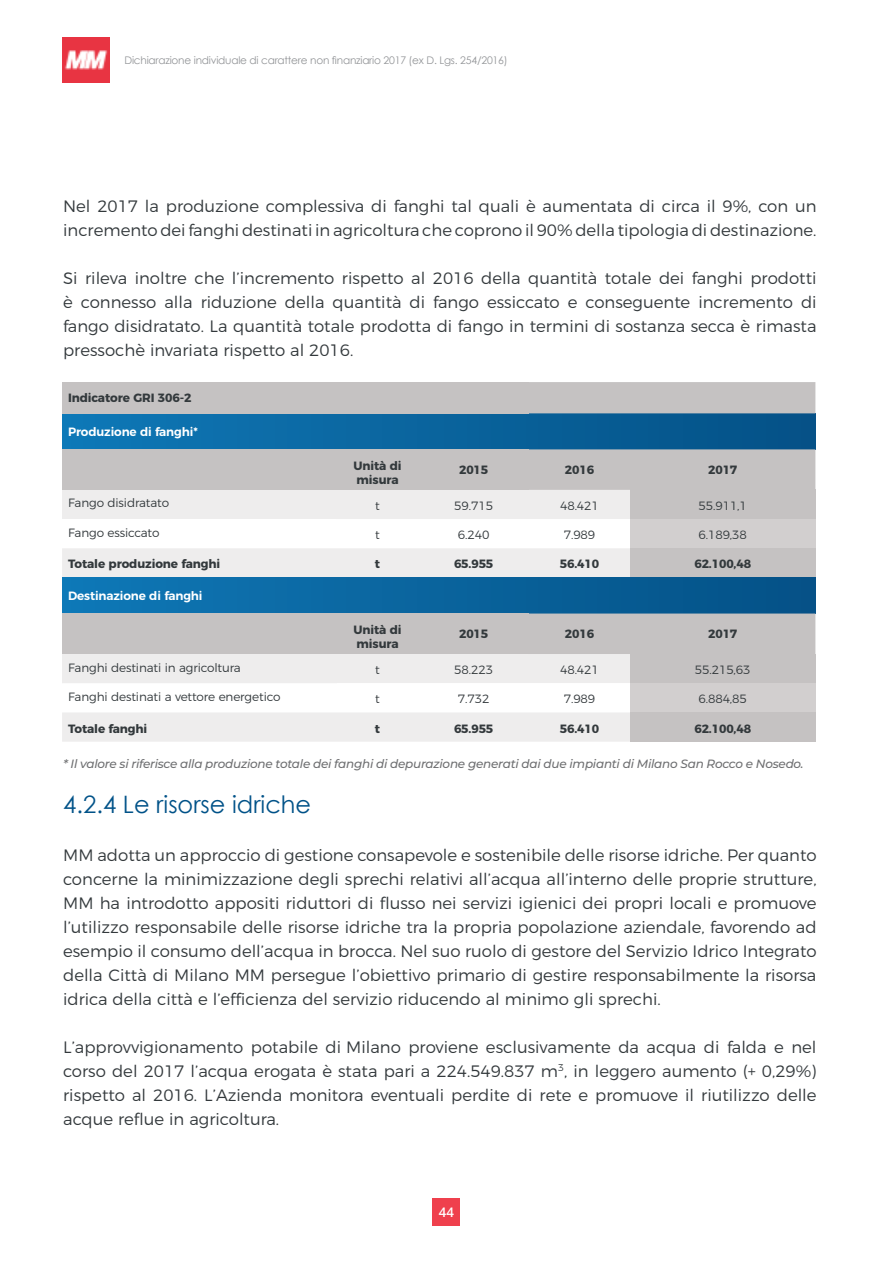
<style>
.page{position:relative;width:893px;height:1263px;background:#fff}
.page>*{position:absolute;margin:0;border:0;box-sizing:border-box;transform-origin:0 0}
.t1{font:24px "Century Gothic";color:#005288}
.t2{font:300 16.5px/24px "Montserrat";color:#33393c;text-align:justify}
.t3{font:600 13.2px "Open Sans";color:#fff}
.t4{font:300 12px "Montserrat";letter-spacing:-.01em;color:#33393c}
.t5{font:700 12px/14.4px "Montserrat";letter-spacing:-.01em;color:#33393c}
.t6{font:italic 500 12px "Montserrat";letter-spacing:-.02em;color:#6e6f71}
.t7{font:600 12px "Montserrat";letter-spacing:-.01em;color:#fff}
.t8{font:10.5px "Century Gothic";letter-spacing:-.02em;color:#939598}
</style>
<div class="page">
<div style="left:433px;top:1198px;width:27px;height:27px;background:#ef404d"></div>
<img style="left:62px;top:38px;width:48px;height:45px">
<div style="left:62px;top:413px;width:753px;height:36px;background:linear-gradient(to right,#0f78b6,#045086)"></div>
<div style="left:62px;top:577px;width:753px;height:37px;background:linear-gradient(to right,#0f78b6,#045086)"></div>
<div style="left:62px;top:382px;width:275px;height:31px;background:#c5c2c2"></div>
<div style="left:337px;top:382px;width:81px;height:31px;background:#c5c2c2"></div>
<div style="left:418px;top:382px;width:111px;height:31px;background:#c5c2c2"></div>
<div style="left:529px;top:382px;width:286px;height:31px;background:#c5c2c2"></div>
<svg style="left:62px;top:449px;width:753px;height:128px"></svg>
<svg style="left:62px;top:613px;width:753px;height:129px"></svg>
<p class="t8" style="left:124px;top:53px;width:385px">Dichiarazione individuale di carattere non finanziario 2017 (ex D. Lgs. 254/2016)</p>
<p class="t2" style="left:63px;top:192px;width:755px">Nel 2017 la produzione complessiva di fanghi tal quali è aumentata di circa il 9%, con un incremento dei fanghi destinati in agricoltura che coprono il 90% della tipologia di destinazione.</p>
<p class="t2" style="left:63px;top:264px;width:755px">Si rileva inoltre che l’incremento rispetto al 2016 della quantità totale dei fanghi prodotti è connesso alla riduzione della quantità di fango essiccato e conseguente incremento di fango disidratato. La quantità totale prodotta di fango in termini di sostanza secca è rimasta pressochè invariata rispetto al 2016.</p>
<p class="t5" style="left:68px;top:390px;width:125px">Indicatore GRI 306-2</p>
<p class="t7" style="left:68px;top:422px;width:131px">Produzione di fanghi*</p>
<p class="t5" style="left:353px;top:457px;width:50px">Unità di misura</p>
<p class="t5" style="left:459px;top:461px;width:31px">2015</p>
<p class="t5" style="left:565px;top:461px;width:31px">2016</p>
<p class="t5" style="left:708px;top:461px;width:31px">2017</p>
<p class="t4" style="left:68px;top:494px;width:103px">Fango disidratato</p>
<p class="t4" style="left:375px;top:496px;width:6px">t</p>
<p class="t4" style="left:454px;top:496px;width:40px">59.715</p>
<p class="t4" style="left:560px;top:496px;width:40px">48.421</p>
<p class="t4" style="left:699px;top:496px;width:50px">55.911,1</p>
<p class="t4" style="left:68px;top:523px;width:93px">Fango essiccato</p>
<p class="t4" style="left:375px;top:525px;width:6px">t</p>
<p class="t4" style="left:458px;top:525px;width:33px">6.240</p>
<p class="t4" style="left:564px;top:525px;width:33px">7.989</p>
<p class="t4" style="left:699px;top:525px;width:50px">6.189,38</p>
<p class="t5" style="left:68px;top:556px;width:154px">Totale produzione fanghi</p>
<p class="t5" style="left:375px;top:556px;width:7px">t</p>
<p class="t5" style="left:454px;top:556px;width:41px">65.955</p>
<p class="t5" style="left:560px;top:556px;width:41px">56.410</p>
<p class="t5" style="left:694px;top:556px;width:58px">62.100,48</p>
<p class="t7" style="left:68px;top:586px;width:136px">Destinazione di fanghi</p>
<p class="t5" style="left:353px;top:621px;width:50px">Unità di misura</p>
<p class="t5" style="left:459px;top:625px;width:31px">2015</p>
<p class="t5" style="left:565px;top:625px;width:31px">2016</p>
<p class="t5" style="left:708px;top:625px;width:31px">2017</p>
<p class="t4" style="left:68px;top:658px;width:174px">Fanghi destinati in agricoltura</p>
<p class="t4" style="left:375px;top:660px;width:6px">t</p>
<p class="t4" style="left:454px;top:660px;width:40px">58.223</p>
<p class="t4" style="left:560px;top:660px;width:40px">48.421</p>
<p class="t4" style="left:695px;top:660px;width:57px">55.215,63</p>
<p class="t4" style="left:68px;top:687px;width:214px">Fanghi destinati a vettore energetico</p>
<p class="t4" style="left:375px;top:690px;width:6px">t</p>
<p class="t4" style="left:458px;top:690px;width:33px">7.732</p>
<p class="t4" style="left:564px;top:690px;width:33px">7.989</p>
<p class="t4" style="left:699px;top:690px;width:50px">6.884,85</p>
<p class="t5" style="left:68px;top:720px;width:81px">Totale fanghi</p>
<p class="t5" style="left:375px;top:720px;width:7px">t</p>
<p class="t5" style="left:454px;top:720px;width:41px">65.955</p>
<p class="t5" style="left:560px;top:720px;width:41px">56.410</p>
<p class="t5" style="left:694px;top:720px;width:58px">62.100,48</p>
<p class="t6" style="left:63px;top:756px;width:742px">* Il valore si riferisce alla produzione totale dei fanghi di depurazione generati dai due impianti di Milano San Rocco e Nosedo.</p>
<h1 class="t1" style="left:63px;top:787px;width:250px">4.2.4 Le risorse idriche</h1>
<p class="t2" style="left:63px;top:841px;width:755px">MM adotta un approccio di gestione consapevole e sostenibile delle risorse idriche. Per quanto concerne la minimizzazione degli sprechi relativi all’acqua all’interno delle proprie strutture, MM ha introdotto appositi riduttori di flusso nei servizi igienici dei propri locali e promuove l’utilizzo responsabile delle risorse idriche tra la propria popolazione aziendale, favorendo ad esempio il consumo dell’acqua in brocca. Nel suo ruolo di gestore del Servizio Idrico Integrato della Città di Milano MM persegue l’obiettivo primario di gestire responsabilmente la risorsa idrica della città e l’efficienza del servizio riducendo al minimo gli sprechi.</p>
<p class="t2" style="left:63px;top:1033px;width:755px">L’approvvigionamento potabile di Milano proviene esclusivamente da acqua di falda e nel corso del 2017 l’acqua erogata è stata pari a 224.549.837 m<sup>3</sup>, in leggero aumento (+ 0,29%) rispetto al 2016. L’Azienda monitora eventuali perdite di rete e promuove il riutilizzo delle acque reflue in agricoltura.</p>
<p class="t3" style="left:439px;top:1203px;width:17px">44</p>
</div>
